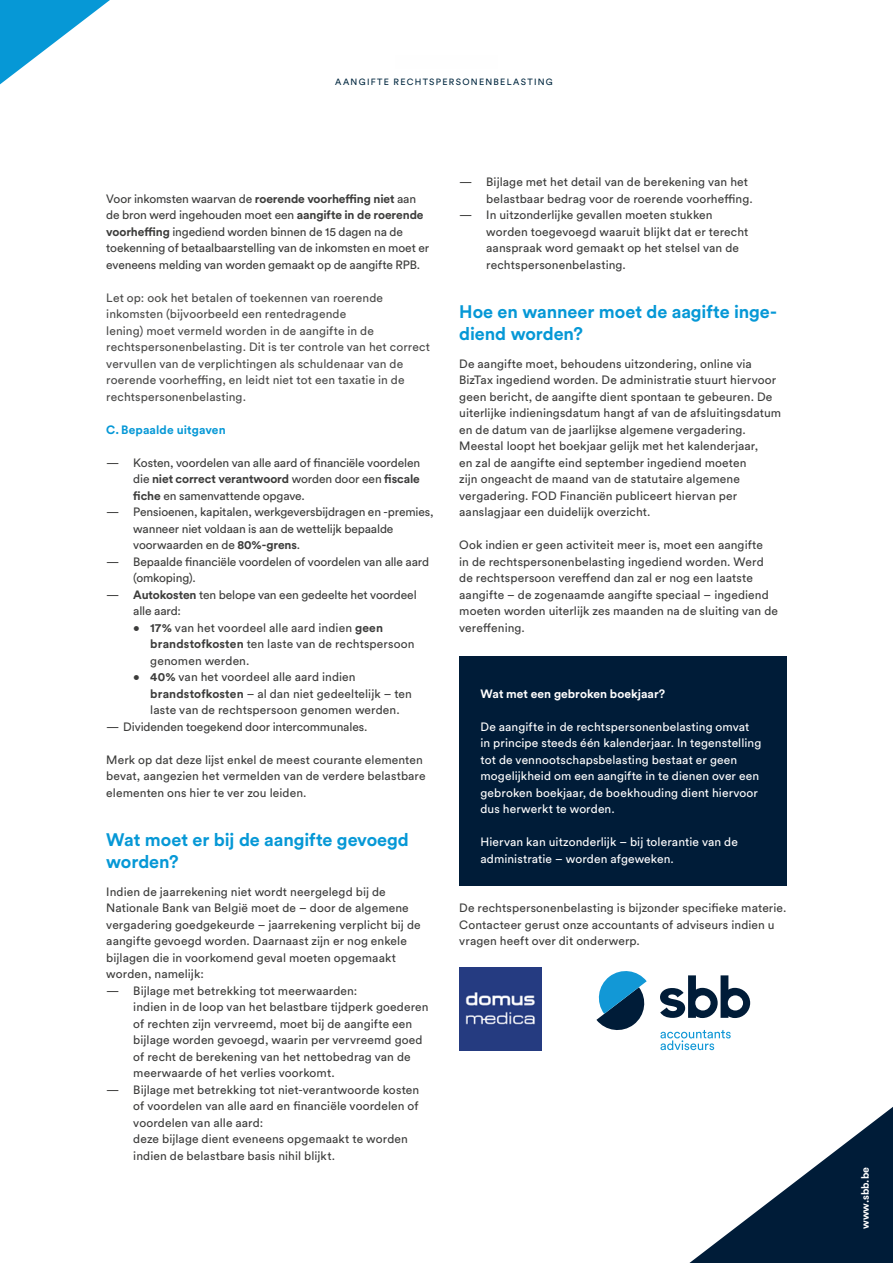
<style>
.page{position:relative;width:893px;height:1263px;background:#fff}
.page>*{position:absolute;margin:0;border:0;box-sizing:border-box;transform-origin:0 0}
.t1{font:700 18px/21.6px "Circular Std";letter-spacing:-.005em;color:#0698d6}
.t2{font:12px/16.5px "Circular Std";letter-spacing:.01em;color:#3c3c3b}
.t3{font:12px/16.5px "Circular Std";letter-spacing:-.01em;color:#3c3c3b}
.t4{font:12px/16.5px "Circular Std";letter-spacing:.01em;color:#fff}
.t5{font:12px/16.5px "Circular Std";letter-spacing:.01em;color:#4a4a49}
.t6{font:700 12px "Circular Std";letter-spacing:.005em;color:#fff}
.t7{font:700 12px "Circular Std";letter-spacing:.01em;color:#0698d6}
.t8{font:700 10.5px "Circular Std";color:#fff}
.t9{font:9px "Circular Std";letter-spacing:.14em;color:#00273f}
.s1{font-weight:700}
</style>
<div class="page">
<svg style="left:689px;top:1107px;width:204px;height:156px"></svg>
<svg style="left:0;top:0;width:110px;height:85px"></svg>
<img style="left:459px;top:968px;width:83px;height:82px">
<svg style="left:660px;top:1030px;width:71px;height:20px"></svg>
<svg style="left:596px;top:971px;width:51px;height:59px"></svg>
<svg style="left:660px;top:975px;width:90px;height:43px"></svg>
<div style="left:459px;top:656px;width:328px;height:230px;background:#001c38"></div>
<p class="t9" style="left:335px;top:76px;width:219px">AANGIFTE RECHTSPERSONENBELASTING</p>
<p class="t3" style="left:106px;top:190px;width:325px">Voor inkomsten waarvan de <span class="s1">roerende voorheffing niet</span> aan de bron werd ingehouden moet een <span class="s1">aangifte in de roerende voorheffing</span> ingediend worden binnen de 15 dagen na de toekenning of betaalbaarstelling van de inkomsten en moet er eveneens melding van worden gemaakt op de aangifte RPB.</p>
<p class="t5" style="left:106px;top:289px;width:325px">Let op: ook het betalen of toekennen van roerende inkomsten (bijvoorbeeld een rentedragende<br>lening) moet vermeld worden in de aangifte in de rechtspersonenbelasting. Dit is ter controle van het correct vervullen van de verplichtingen als schuldenaar van de roerende voorheffing, en leidt niet tot een taxatie in de rechtspersonenbelasting.</p>
<p class="t7" style="left:106px;top:422px;width:121px">C. Bepaalde uitgaven</p>
<p class="t2" style="left:133px;top:454px;width:288px;text-align:justify;text-indent:-27px">— Kosten, voordelen van alle aard of financiële voordelen die <span class="s1">niet correct verantwoord</span> worden door een <span class="s1">fiscale fiche</span> en samenvattende opgave.</p>
<p class="t3" style="left:133px;top:503px;width:302px;text-indent:-27px">— Pensioenen, kapitalen, werkgeversbijdragen en -premies, wanneer niet voldaan is aan de wettelijk bepaalde voorwaarden en de <span class="s1">80%-grens</span>.</p>
<p class="t3" style="left:133px;top:553px;width:297px;text-indent:-27px">— Bepaalde financiële voordelen of voordelen van alle aard (omkoping).</p>
<p class="t3" style="left:133px;top:586px;width:285px;text-indent:-27px">— <span class="s1">Autokosten</span> ten belope van een gedeelte het voordeel alle aard:</p>
<p class="t2" style="left:150px;top:619px;width:266px;text-indent:-17px">• <span class="s1">17%</span> van het voordeel alle aard indien <span class="s1">geen brandstofkosten</span> ten laste van de rechtspersoon genomen werden.</p>
<p class="t2" style="left:150px;top:668px;width:263px;text-indent:-17px">• <span class="s1">40%</span> van het voordeel alle aard indien <span class="s1">brandstofkosten</span> – al dan niet gedeeltelijk – ten laste van de rechtspersoon genomen werden.</p>
<p class="t3" style="left:106px;top:718px;width:263px">— Dividenden toegekend door intercommunales.</p>
<p class="t2" style="left:106px;top:751px;width:321px">Merk op dat deze lijst enkel de meest courante elementen bevat, aangezien het vermelden van de verdere belastbare elementen ons hier te ver zou leiden.</p>
<h1 class="t1" style="left:106px;top:828px;width:304px">Wat moet er bij de aangifte gevoegd worden?</h1>
<p class="t2" style="left:106px;top:883px;width:316px">Indien de jaarrekening niet wordt neergelegd bij de Nationale Bank van België moet de – door de algemene vergadering goedgekeurde – jaarrekening verplicht bij de aangifte gevoegd worden. Daarnaast zijn er nog enkele bijlagen die in voorkomend geval moeten opgemaakt worden, namelijk:</p>
<p class="t2" style="left:133px;top:982px;width:297px;text-indent:-27px">— Bijlage met betrekking tot meerwaarden:<br>indien in de loop van het belastbare tijdperk goederen of rechten zijn vervreemd, moet bij de aangifte een bijlage worden gevoegd, waarin per vervreemd goed of recht de berekening van het nettobedrag van de meerwaarde of het verlies voorkomt.</p>
<p class="t2" style="left:133px;top:1081px;width:287px;text-indent:-27px">— Bijlage met betrekking tot niet-verantwoorde kosten of voordelen van alle aard en financiële voordelen of voordelen van alle aard:<br>deze bijlage dient eveneens opgemaakt te worden indien de belastbare basis nihil blijkt.</p>
<p class="t2" style="left:486px;top:173px;width:268px;text-indent:-27px">— Bijlage met het detail van de berekening van het belastbaar bedrag voor de roerende voorheffing.</p>
<p class="t2" style="left:486px;top:206px;width:264px;text-indent:-27px">— In uitzonderlijke gevallen moeten stukken worden toegevoegd waaruit blijkt dat er terecht aanspraak word gemaakt op het stelsel van de rechtspersonenbelasting.</p>
<h1 class="t1" style="left:459px;top:300px;width:319px">Hoe en wanneer moet de aagifte inge&shy;diend worden?</h1>
<p class="t2" style="left:459px;top:355px;width:323px">De aangifte moet, behoudens uitzondering, online via BizTax ingediend worden. De administratie stuurt hiervoor geen bericht, de aangifte dient spontaan te gebeuren. De uiterlijke indieningsdatum hangt af van de afsluitingsdatum en de datum van de jaarlijkse algemene vergadering.<br>Meestal loopt het boekjaar gelijk met het kalenderjaar,<br>en zal de aangifte eind september ingediend moeten<br>zijn ongeacht de maand van de statutaire algemene vergadering. FOD Financiën publiceert hiervan per aanslagjaar een duidelijk overzicht.</p>
<p class="t2" style="left:459px;top:536px;width:320px">Ook indien er geen activiteit meer is, moet een aangifte<br>in de rechtspersonenbelasting ingediend worden. Werd de rechtspersoon vereffend dan zal er nog een laatste aangifte – de zogenaamde aangifte speciaal – ingediend moeten worden uiterlijk zes maanden na de sluiting van de vereffening.</p>
<p class="t6" style="left:480px;top:686px;width:186px">Wat met een gebroken boekjaar?</p>
<p class="t4" style="left:480px;top:718px;width:282px">De aangifte in de rechtspersonenbelasting omvat in principe steeds één kalenderjaar. In tegenstelling tot de vennootschapsbelasting bestaat er geen mogelijkheid om een aangifte in te dienen over een gebroken boekjaar, de boekhouding dient hiervoor dus herwerkt te worden.</p>
<p class="t4" style="left:480px;top:833px;width:259px">Hiervan kan uitzonderlijk – bij tolerantie van de administratie – worden afgeweken.</p>
<p class="t2" style="left:459px;top:899px;width:329px">De rechtspersonenbelasting is bijzonder specifieke materie.<br>Contacteer gerust onze accountants of adviseurs indien u vragen heeft over dit onderwerp.</p>
<p class="t8" style="left:858px;top:1229px;width:63px;rotate:-90deg">www.sbb.be</p>
</div>
